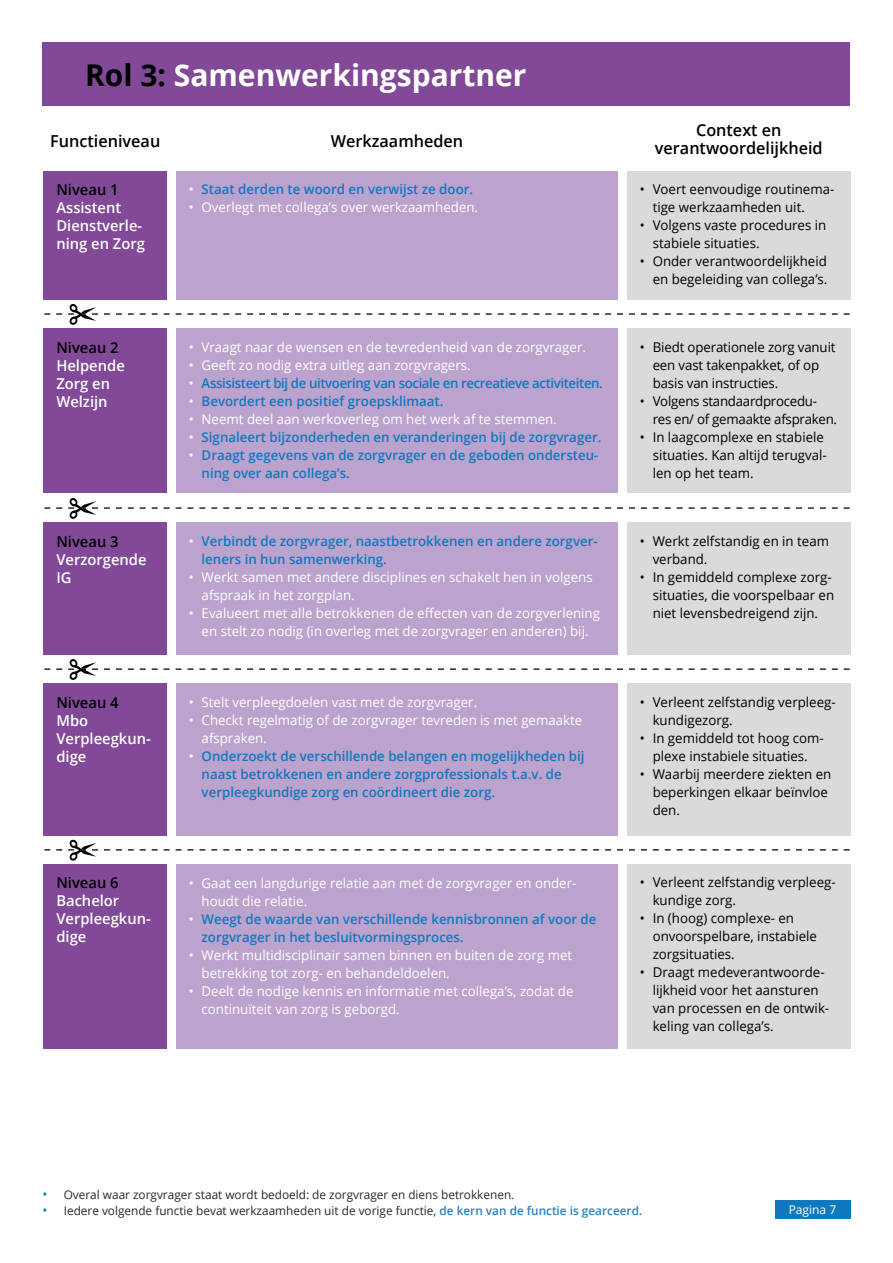
<style>
.page{position:relative;width:893px;height:1263px;background:#fff}
.page>*{position:absolute;margin:0;border:0;box-sizing:border-box;transform-origin:0 0}
.t1{font:700 30px "Open Sans";color:#fff}
.t2{font:600 16.5px/18px "Open Sans";color:#000;text-align:center}
.t3{font:600 15px/18px "Open Sans";color:#fff}
.t4{font:600 15px "Open Sans";color:#000}
.t5{font:13.5px/18px "Open Sans";color:#000}
.t6{font:13.5px/18px "Open Sans";color:#fff}
.t7{font:600 13.5px/18px "Open Sans";color:#1079be}
.t8{font:600 13.5px "Open Sans";letter-spacing:-.03em;color:#1079be}
.t9{font:13.5px/18px "Open Sans";letter-spacing:-.02em;color:#000}
.t10{font:12px "Open Sans";color:#282827}
.t11{font:12px "Open Sans";color:#fff}
.s1{color:#000}
.s2{font-weight:400;color:#fff}
.s3{font-size:13.5px;color:#1079be}
.s4{font-weight:600;color:#2b7fc1}
</style>
<div class="page">
<div style="left:774px;top:1201px;width:76px;height:18px;background:#1079be"></div>
<div style="left:43px;top:43px;width:807px;height:63px;background:#814997"></div>
<div style="left:44px;top:171px;width:123px;height:129px;background:#814997"></div>
<div style="left:176px;top:171px;width:442px;height:129px;background:#bca3ce"></div>
<div style="left:627px;top:171px;width:223px;height:129px;background:#dadada"></div>
<div style="left:44px;top:329px;width:123px;height:164px;background:#814997"></div>
<div style="left:176px;top:329px;width:442px;height:164px;background:#bca3ce"></div>
<div style="left:627px;top:329px;width:223px;height:164px;background:#dadada"></div>
<div style="left:44px;top:522px;width:123px;height:133px;background:#814997"></div>
<div style="left:176px;top:522px;width:442px;height:133px;background:#bca3ce"></div>
<div style="left:627px;top:522px;width:223px;height:133px;background:#dadada"></div>
<svg style="left:44px;top:498px;width:806px;height:21px"></svg>
<svg style="left:44px;top:304px;width:806px;height:21px"></svg>
<div style="left:44px;top:683px;width:123px;height:153px;background:#814997"></div>
<div style="left:176px;top:684px;width:442px;height:152px;background:#bca3ce"></div>
<div style="left:627px;top:684px;width:223px;height:152px;background:#dadada"></div>
<svg style="left:44px;top:659px;width:806px;height:21px"></svg>
<div style="left:44px;top:864px;width:123px;height:184px;background:#814997"></div>
<div style="left:176px;top:864px;width:442px;height:184px;background:#bca3ce"></div>
<div style="left:627px;top:864px;width:223px;height:184px;background:#dadada"></div>
<svg style="left:44px;top:839px;width:806px;height:22px"></svg>
<h1 class="t1" style="left:85px;top:54px;width:443px"><span class="s1">Rol 3:</span> Samenwerkingspartner</h1>
<p class="t2" style="left:50px;top:132px;width:112px">Functieniveau</p>
<p class="t2" style="left:331px;top:132px;width:134px">Werkzaamheden</p>
<p class="t2" style="left:655px;top:121px;width:169px">Context en verantwoordelijkheid</p>
<p class="t4" style="left:56px;top:180px;width:64px">Niveau 1</p>
<p class="t3" style="left:56px;top:199px;width:90px">Assistent<br>Dienstverle&shy;ning en Zorg</p>
<p class="t4" style="left:56px;top:337px;width:64px">Niveau 2</p>
<p class="t3" style="left:56px;top:356px;width:70px">Helpende<br>Zorg en<br>Welzijn</p>
<p class="t4" style="left:56px;top:531px;width:64px">Niveau 3</p>
<p class="t3" style="left:56px;top:550px;width:92px">Verzorgende<br>IG</p>
<p class="t4" style="left:56px;top:692px;width:64px">Niveau 4</p>
<p class="t3" style="left:56px;top:711px;width:96px">Mbo<br>Verpleegkun&shy;dige</p>
<p class="t4" style="left:56px;top:873px;width:64px">Niveau 6</p>
<p class="t3" style="left:56px;top:892px;width:96px">Bachelor<br>Verpleegkun&shy;dige</p>
<p class="t7" style="left:189px;top:180px;width:286px"><span class="s2">•</span> Staat derden te woord en verwijst ze door.</p>
<p class="t6" style="left:189px;top:198px;width:291px">• Overlegt met collega’s over werkzaamheden.</p>
<p class="t6" style="left:189px;top:338px;width:399px">• Vraagt naar de wensen en de tevredenheid van de zorgvrager.</p>
<p class="t6" style="left:189px;top:356px;width:283px">• Geeft zo nodig extra uitleg aan zorgvragers.</p>
<p class="t8" style="left:189px;top:374px;width:416px"><span class="s2">•</span> Assisisteert bij de uitvoering van sociale en recreatieve activiteiten.</p>
<p class="t7" style="left:189px;top:392px;width:256px"><span class="s2">•</span> Bevordert een positief groepsklimaat.</p>
<p class="t6" style="left:189px;top:410px;width:369px">• Neemt deel aan werkoverleg om het werk af te stemmen.</p>
<p class="t7" style="left:189px;top:428px;width:414px"><span class="s2">•</span> Signaleert bijzonderheden en veranderingen bij de zorgvrager.</p>
<p class="t7" style="left:202px;top:446px;width:398px;text-indent:-13px"><span class="s2">•</span> Draagt gegevens van de zorgvrager en de geboden ondersteu&shy;ning over aan collega’s.</p>
<p class="t7" style="left:202px;top:531px;width:398px;text-indent:-13px"><span class="s2">•</span> Verbindt de zorgvrager, naastbetrokkenen en andere zorgver&shy;leners in hun samenwerking.</p>
<p class="t6" style="left:202px;top:567px;width:393px;text-indent:-13px">• Werkt samen met andere disciplines en schakelt hen in volgens afspraak in het zorgplan.</p>
<p class="t6" style="left:189px;top:603px;width:413px;text-align:center">• Evalueert met alle betrokkenen de effecten van de zorgverlening en stelt zo nodig (in overleg met de zorgvrager en anderen) bij.</p>
<p class="t6" style="left:189px;top:692px;width:290px">• Stelt verpleegdoelen vast met de zorgvrager.</p>
<p class="t6" style="left:202px;top:710px;width:382px;text-indent:-13px">• Checkt regelmatig of de zorgvrager tevreden is met gemaakte afspraken.</p>
<p class="t7" style="left:202px;top:746px;width:385px;text-indent:-13px"><span class="s2">•</span> Onderzoekt de verschillende belangen en mogelijkheden bij naast betrokkenen en andere zorgprofessionals t.a.v. de verpleegkundige zorg en coördineert die zorg.</p>
<p class="t6" style="left:202px;top:873px;width:376px;text-indent:-13px">• Gaat een langdurige relatie aan met de zorgvrager en onder&shy;houdt die relatie.</p>
<p class="t7" style="left:202px;top:909px;width:396px;text-indent:-13px"><span class="s2">•</span> Weegt de waarde van verschillende kennisbronnen af voor de zorgvrager in het besluitvormingsproces.</p>
<p class="t6" style="left:202px;top:945px;width:372px;text-indent:-13px">• Werkt multidisciplinair samen binnen en buiten de zorg met betrekking tot zorg- en behandeldoelen.</p>
<p class="t6" style="left:202px;top:981px;width:373px;text-indent:-13px">• Deelt de nodige kennis en informatie met collega’s, zodat de continuïteit van zorg is geborgd.</p>
<p class="t5" style="left:653px;top:180px;width:183px;text-indent:-13px">• Voert eenvoudige routinema&shy;tige werkzaamheden uit.</p>
<p class="t5" style="left:653px;top:216px;width:175px;text-indent:-13px">• Volgens vaste procedures in stabiele situaties.</p>
<p class="t5" style="left:640px;top:252px;width:189px;text-align:right">• Onder verantwoordelijkheid en begeleiding van collega’s.</p>
<p class="t5" style="left:653px;top:338px;width:184px;text-indent:-13px">• Biedt operationele zorg vanuit een vast takenpakket, of op basis van instructies.</p>
<p class="t9" style="left:653px;top:392px;width:186px;text-indent:-13px">• Volgens standaardprocedu&shy;res en/ of gemaakte afspraken.</p>
<p class="t5" style="left:653px;top:428px;width:176px;text-indent:-13px">• In laagcomplexe en stabiele situaties. Kan altijd terugval&shy;len op het team.</p>
<p class="t5" style="left:653px;top:531px;width:178px;text-indent:-13px">• Werkt zelfstandig en in team verband.</p>
<p class="t5" style="left:653px;top:567px;width:183px;text-indent:-13px">• In gemiddeld complexe zorg&shy;situaties, die voorspelbaar en niet levensbedreigend zijn.</p>
<p class="t5" style="left:653px;top:692px;width:185px;text-indent:-13px">• Verleent zelfstandig verpleeg&shy;kundigezorg.</p>
<p class="t5" style="left:640px;top:728px;width:185px;text-align:center">• In gemiddeld tot hoog com&shy;plexe instabiele situaties.</p>
<p class="t5" style="left:653px;top:764px;width:180px;text-indent:-13px">• Waarbij meerdere ziekten en beperkingen elkaar beïnvloe den.</p>
<p class="t5" style="left:653px;top:873px;width:185px;text-indent:-13px">• Verleent zelfstandig verpleeg&shy;kundige zorg.</p>
<p class="t5" style="left:653px;top:909px;width:166px;text-indent:-13px">• In (hoog) complexe- en onvoorspelbare, instabiele zorgsituaties.</p>
<p class="t5" style="left:653px;top:963px;width:178px;text-indent:-13px">• Draagt medeverantwoorde&shy;lijkheid voor het aansturen van processen en de ontwik&shy;keling van collega’s.</p>
<p class="t10" style="left:43px;top:1186px;width:473px"><span class="s3">•</span> Overal waar zorgvrager staat wordt bedoeld: de zorgvrager en diens betrokkenen.</p>
<p class="t10" style="left:43px;top:1202px;width:601px"><span class="s3">•</span> Iedere volgende functie bevat werkzaamheden uit de vorige functie, <span class="s4">de kern van de functie is gearceerd.</span></p>
<p class="t11" style="left:789px;top:1202px;width:49px">Pagina 7</p>
</div>
